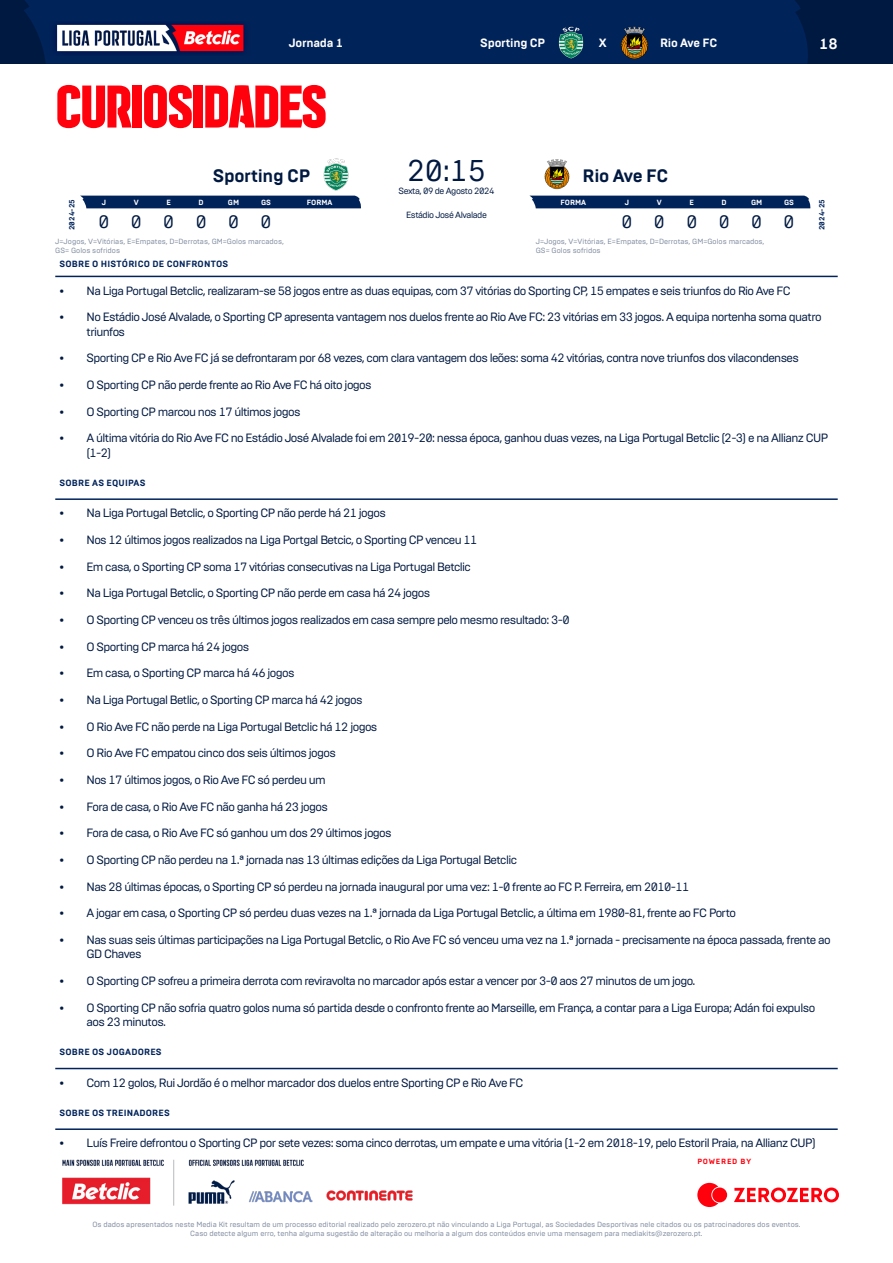
<style>
.page{position:relative;width:893px;height:1263px;background:#fff}
.page>*{position:absolute;margin:0;border:0;box-sizing:border-box;transform-origin:0 0}
.H_01_align-left{font:700 60px "Liga Portugal";letter-spacing:-.03em;color:#ff000d}
.texto_05{font:30px "Brutal Type";color:#001941}
.texto_strong_03_alig{font:700 18px "Brutal Type";letter-spacing:-.02em;color:#001941}
.texto_03{font:18px "Brutal Type";color:#001941}
.pagina_align-right{font:700 15px "Brutal Type";color:#fff}
.t1{font:12px/14.4px "Brutal Type";letter-spacing:-.05em;color:#001941}
.cabecalho_align-left{font:700 12px "Brutal Type";letter-spacing:-.02em;color:#fff}
.cabecalho_align-righ{font:700 12px "Brutal Type";letter-spacing:-.02em;color:#fff}
.cabecalho{font:700 12px "Brutal Type";color:#fff}
.label_color-02_02_al{font:700 9px "Brutal Type";letter-spacing:.02em;color:#00235a}
.texto_01{font:9px "Brutal Type";letter-spacing:-.05em;color:#001941}
.legenda_01_align-lef{font:7.5px/9px "Brutal Type";color:#808ca0;text-align:center}
.label_white_01{font:700 7.5px "Brutal Type";color:#fff}
.label_color-02_01{font:700 7.5px "Brutal Type";color:#00235a}
.t2{font:700 7.5px "Brutal Type";letter-spacing:.1em;color:#ff000d}
</style>
<div class="page">
<div style="left:0;top:0;width:893px;height:64px;background:#001941"></div>
<div style="left:24px;top:0;width:784px;height:64px;background:#00235a"></div>
<img style="left:50px;top:21px;width:201px;height:34px">
<img style="left:62px;top:1159px;width:351px;height:47px">
<hr style="left:55px;top:498px;width:783px;height:2px;background:#00235a">
<hr style="left:55px;top:1068px;width:783px;height:1px;background:#00235a">
<hr style="left:55px;top:1128px;width:783px;height:2px;background:#00235a">
<hr style="left:55px;top:276px;width:783px;height:1px;background:#00235a">
<div style="left:530px;top:196px;width:281px;height:12px;background:#00235a"></div>
<div style="left:80px;top:196px;width:281px;height:12px;background:#00235a"></div>
<img style="left:323px;top:158px;width:26px;height:33px">
<img style="left:544px;top:159px;width:26px;height:31px">
<img style="left:553px;top:25px;width:35px;height:35px">
<img style="left:617px;top:25px;width:35px;height:35px">
<svg style="left:734px;top:1187px;width:105px;height:15px"></svg>
<svg style="left:697px;top:1183px;width:21px;height:24px"></svg>
<div style="left:712px;top:1187px;width:15px;height:15px;background:#ff000d;border-radius:50%"></div>
<p class="cabecalho_align-left" style="left:289px;top:36px;width:56px">Jornada 1</p>
<p class="cabecalho_align-righ" style="left:480px;top:36px;width:67px">Sporting CP</p>
<p class="cabecalho" style="left:599px;top:36px;width:9px">X</p>
<p class="cabecalho_align-left" style="left:660px;top:36px;width:59px">Rio Ave FC</p>
<p class="pagina_align-right" style="left:819px;top:34px;width:20px">18</p>
<p class="H_01_align-left" style="left:55px;top:75px;width:274px">CURIOSIDADES</p>
<p class="texto_strong_03_alig" style="left:213px;top:164px;width:99px">Sporting CP</p>
<p class="texto_05" style="left:407px;top:153px;width:80px">20:15</p>
<p class="texto_strong_03_alig" style="left:583px;top:164px;width:87px">Rio Ave FC</p>
<p class="texto_01" style="left:398px;top:185px;width:98px">Sexta, 09 de Agosto 2024</p>
<p class="label_color-02_01" style="left:67px;top:230px;width:33px;rotate:-90deg">2024-25</p>
<p class="label_white_01" style="left:102px;top:198px;width:6px">J</p>
<p class="label_white_01" style="left:134px;top:198px;width:6px">V</p>
<p class="label_white_01" style="left:167px;top:198px;width:6px">E</p>
<p class="label_white_01" style="left:199px;top:198px;width:7px">D</p>
<p class="label_white_01" style="left:228px;top:198px;width:13px">GM</p>
<p class="label_white_01" style="left:261px;top:198px;width:12px">GS</p>
<p class="label_white_01" style="left:307px;top:198px;width:27px">FORMA</p>
<p class="label_white_01" style="left:560px;top:198px;width:27px">FORMA</p>
<p class="label_white_01" style="left:625px;top:198px;width:6px">J</p>
<p class="label_white_01" style="left:657px;top:198px;width:6px">V</p>
<p class="label_white_01" style="left:690px;top:198px;width:6px">E</p>
<p class="label_white_01" style="left:722px;top:198px;width:7px">D</p>
<p class="label_white_01" style="left:751px;top:198px;width:13px">GM</p>
<p class="label_white_01" style="left:784px;top:198px;width:12px">GS</p>
<p class="texto_01" style="left:406px;top:210px;width:82px">Estádio José Alvalade</p>
<p class="texto_03" style="left:98px;top:211px;width:12px">0</p>
<p class="texto_03" style="left:131px;top:211px;width:12px">0</p>
<p class="texto_03" style="left:163px;top:211px;width:12px">0</p>
<p class="texto_03" style="left:196px;top:211px;width:12px">0</p>
<p class="texto_03" style="left:228px;top:211px;width:12px">0</p>
<p class="texto_03" style="left:261px;top:211px;width:12px">0</p>
<p class="texto_03" style="left:621px;top:211px;width:12px">0</p>
<p class="texto_03" style="left:654px;top:211px;width:12px">0</p>
<p class="texto_03" style="left:686px;top:211px;width:12px">0</p>
<p class="texto_03" style="left:719px;top:211px;width:12px">0</p>
<p class="texto_03" style="left:751px;top:211px;width:12px">0</p>
<p class="texto_03" style="left:784px;top:211px;width:12px">0</p>
<p class="legenda_01_align-lef" style="left:55px;top:237px;width:230px">J=Jogos, V=Vitórias, E=Empates, D=Derrotas, GM=Golos marcados,</p>
<p class="legenda_01_align-lef" style="left:55px;top:246px;width:66px">GS= Golos sofridos</p>
<p class="legenda_01_align-lef" style="left:536px;top:237px;width:230px">J=Jogos, V=Vitórias, E=Empates, D=Derrotas, GM=Golos marcados,</p>
<p class="legenda_01_align-lef" style="left:536px;top:246px;width:66px">GS= Golos sofridos</p>
<p class="label_color-02_01" style="left:817px;top:230px;width:33px;rotate:-90deg">2024-25</p>
<p class="label_color-02_02_al" style="left:60px;top:259px;width:170px">SOBRE O HISTÓRICO DE CONFRONTOS</p>
<p class="t1" style="left:60px;top:283px;width:733px">• Na Liga Portugal Betclic, realizaram-se 58 jogos entre as duas equipas, com 37 vitórias do Sporting CP, 15 empates e seis triunfos do Rio Ave FC</p>
<p class="t1" style="left:87px;top:310px;width:737px;text-indent:-27px">• No Estádio José Alvalade, o Sporting CP apresenta vantagem nos duelos frente ao Rio Ave FC: 23 vitórias em 33 jogos. A equipa nortenha soma quatro triunfos</p>
<p class="t1" style="left:60px;top:351px;width:741px">• Sporting CP e Rio Ave FC já se defrontaram por 68 vezes, com clara vantagem dos leões: soma 42 vitórias, contra nove triunfos dos vilacondenses</p>
<p class="t1" style="left:60px;top:377px;width:314px">• O Sporting CP não perde frente ao Rio Ave FC há oito jogos</p>
<p class="t1" style="left:60px;top:404px;width:243px">• O Sporting CP marcou nos 17 últimos jogos</p>
<p class="t1" style="left:87px;top:431px;width:743px;text-indent:-27px">• A última vitória do Rio Ave FC no Estádio José Alvalade foi em 2019-20: nessa época, ganhou duas vezes, na Liga Portugal Betclic (2-3) e na Allianz CUP (1-2)</p>
<p class="label_color-02_02_al" style="left:60px;top:477px;width:88px">SOBRE AS EQUIPAS</p>
<p class="t1" style="left:60px;top:506px;width:328px">• Na Liga Portugal Betclic, o Sporting CP não perde há 21 jogos</p>
<p class="t1" style="left:60px;top:533px;width:419px">• Nos 12 últimos jogos realizados na Liga Portgal Betcic, o Sporting CP venceu 11</p>
<p class="t1" style="left:60px;top:559px;width:413px">• Em casa, o Sporting CP soma 17 vitórias consecutivas na Liga Portugal Betclic</p>
<p class="t1" style="left:60px;top:586px;width:372px">• Na Liga Portugal Betclic, o Sporting CP não perde em casa há 24 jogos</p>
<p class="t1" style="left:60px;top:612px;width:512px">• O Sporting CP venceu os três últimos jogos realizados em casa sempre pelo mesmo resultado: 3-0</p>
<p class="t1" style="left:60px;top:639px;width:191px">• O Sporting CP marca há 24 jogos</p>
<p class="t1" style="left:60px;top:666px;width:237px">• Em casa, o Sporting CP marca há 46 jogos</p>
<p class="t1" style="left:60px;top:692px;width:305px">• Na Liga Portugal Betlic, o Sporting CP marca há 42 jogos</p>
<p class="t1" style="left:60px;top:719px;width:319px">• O Rio Ave FC não perde na Liga Portugal Betclic há 12 jogos</p>
<p class="t1" style="left:60px;top:746px;width:278px">• O Rio Ave FC empatou cinco dos seis últimos jogos</p>
<p class="t1" style="left:60px;top:772px;width:268px">• Nos 17 últimos jogos, o Rio Ave FC só perdeu um</p>
<p class="t1" style="left:60px;top:799px;width:270px">• Fora de casa, o Rio Ave FC não ganha há 23 jogos</p>
<p class="t1" style="left:60px;top:826px;width:334px">• Fora de casa, o Rio Ave FC só ganhou um dos 29 últimos jogos</p>
<p class="t1" style="left:60px;top:852px;width:459px">• O Sporting CP não perdeu na 1.ª jornada nas 13 últimas edições da Liga Portugal Betclic</p>
<p class="t1" style="left:60px;top:879px;width:631px">• Nas 28 últimas épocas, o Sporting CP só perdeu na jornada inaugural por uma vez: 1-0 frente ao FC P. Ferreira, em 2010-11</p>
<p class="t1" style="left:60px;top:906px;width:678px">• A jogar em casa, o Sporting CP só perdeu duas vezes na 1.ª jornada da Liga Portugal Betclic, a última em 1980-81, frente ao FC Porto</p>
<p class="t1" style="left:87px;top:932px;width:746px;text-indent:-27px">• Nas suas seis últimas participações na Liga Portugal Betclic, o Rio Ave FC só venceu uma vez na 1.ª jornada - precisamente na época passada, frente ao<br>GD Chaves</p>
<p class="t1" style="left:60px;top:973px;width:637px">• O Sporting CP sofreu a primeira derrota com reviravolta no marcador após estar a vencer por 3-0 aos 27 minutos de um jogo.</p>
<p class="t1" style="left:87px;top:1000px;width:730px;text-indent:-27px">• O Sporting CP não sofria quatro golos numa só partida desde o confronto frente ao Marseille, em França, a contar para a Liga Europa; Adán foi expulso aos 23 minutos.</p>
<p class="label_color-02_02_al" style="left:60px;top:1046px;width:104px">SOBRE OS JOGADORES</p>
<p class="t1" style="left:60px;top:1075px;width:465px">• Com 12 golos, Rui Jordão é o melhor marcador dos duelos entre Sporting CP e Rio Ave FC</p>
<p class="label_color-02_02_al" style="left:60px;top:1107px;width:112px">SOBRE OS TREINADORES</p>
<p class="t1" style="left:60px;top:1136px;width:758px">• Luís Freire defrontou o Sporting CP por sete vezes: soma cinco derrotas, um empate e uma vitória (1-2 em 2018-19, pelo Estoril Praia, na Allianz CUP)</p>
<p class="t2" style="left:697px;top:1157px;width:55px">POWERED BY</p>
<p class="legenda_01_align-lef" style="left:92px;top:1220px;width:710px">Os dados apresentados neste Media Kit resultam de um processo editorial realizado pelo zerozero.pt não vinculando a Liga Portugal, as Sociedades Desportivas nele citados ou os patrocinadores dos eventos.<br>Caso detecte algum erro, tenha alguma sugestão de alteração ou melhoria a algum dos conteúdos envie uma mensagem para mediakits@zerozero.pt.</p>
</div>
